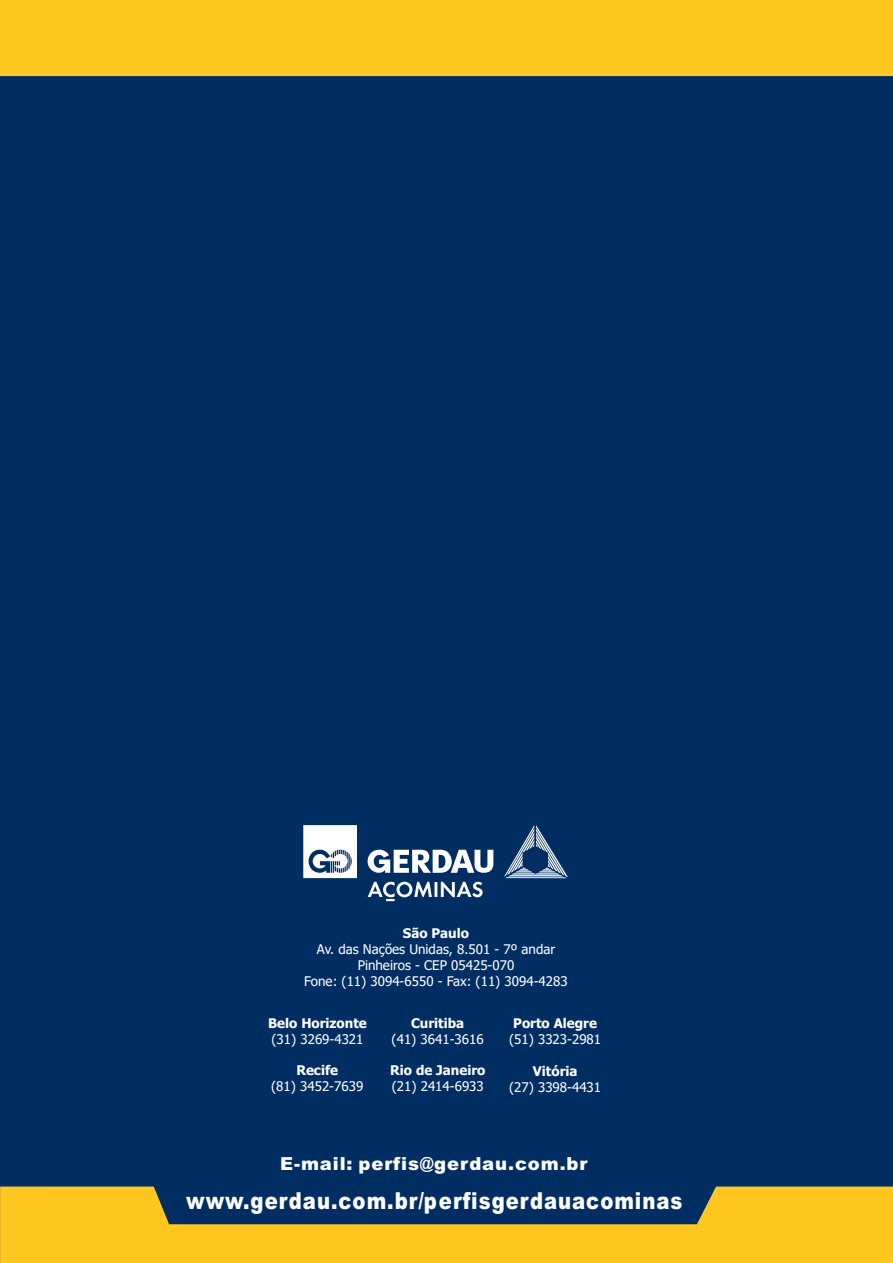
<style>
.page{position:relative;width:893px;height:1263px;background:#002e63}
.page>*{position:absolute;margin:0;border:0;box-sizing:border-box;transform-origin:0 0}
.t1{font:900 23.4px "Arial";letter-spacing:.05em;color:#fff;scale:.84 1}
.t2{font:900 18px "Arial";letter-spacing:.05em;color:#fff}
.t3{font:13.35px/16px "Tahoma";color:#fff;text-align:center}
.t4{font:700 13.35px "Tahoma";color:#fff}
</style>
<div class="page">
<div style="left:0;top:0;width:893px;height:76px;background:#ffc71f"></div>
<svg style="left:0;top:1186px;width:893px;height:77px;fill:#ffc71f"></svg>
<svg style="left:303px;top:825px;width:265px;height:76px"></svg>
<p class="t4" style="left:403px;top:928px;width:68px">São Paulo</p>
<p class="t3" style="left:304px;top:942px;width:265px">Av. das Nações Unidas, 8.501 - 7º andar<br>Pinheiros - CEP 05425-070<br>Fone: (11) 3094-6550 - Fax: (11) 3094-4283</p>
<p class="t4" style="left:268px;top:1018px;width:100px">Belo Horizonte</p>
<p class="t3" style="left:271px;top:1032px;width:94px">(31) 3269-4321</p>
<p class="t4" style="left:296px;top:1065px;width:43px">Recife</p>
<p class="t3" style="left:271px;top:1079px;width:94px">(81) 3452-7639</p>
<p class="t4" style="left:411px;top:1018px;width:55px">Curitiba</p>
<p class="t3" style="left:392px;top:1032px;width:94px">(41) 3641-3616</p>
<p class="t4" style="left:390px;top:1065px;width:97px">Rio de Janeiro</p>
<p class="t3" style="left:392px;top:1079px;width:94px">(21) 2414-6933</p>
<p class="t4" style="left:513px;top:1018px;width:85px">Porto Alegre</p>
<p class="t3" style="left:509px;top:1032px;width:94px">(51) 3323-2981</p>
<p class="t4" style="left:533px;top:1065px;width:46px">Vitória</p>
<p class="t3" style="left:509px;top:1080px;width:94px">(27) 3398-4431</p>
<h2 class="t2" style="left:280px;top:1157px;width:309px">E-mail: perfis@gerdau.com.br</h2>
<h1 class="t1" style="left:186px;top:1192px;width:592px">www.gerdau.com.br/perfisgerdauacominas</h1>
</div>
